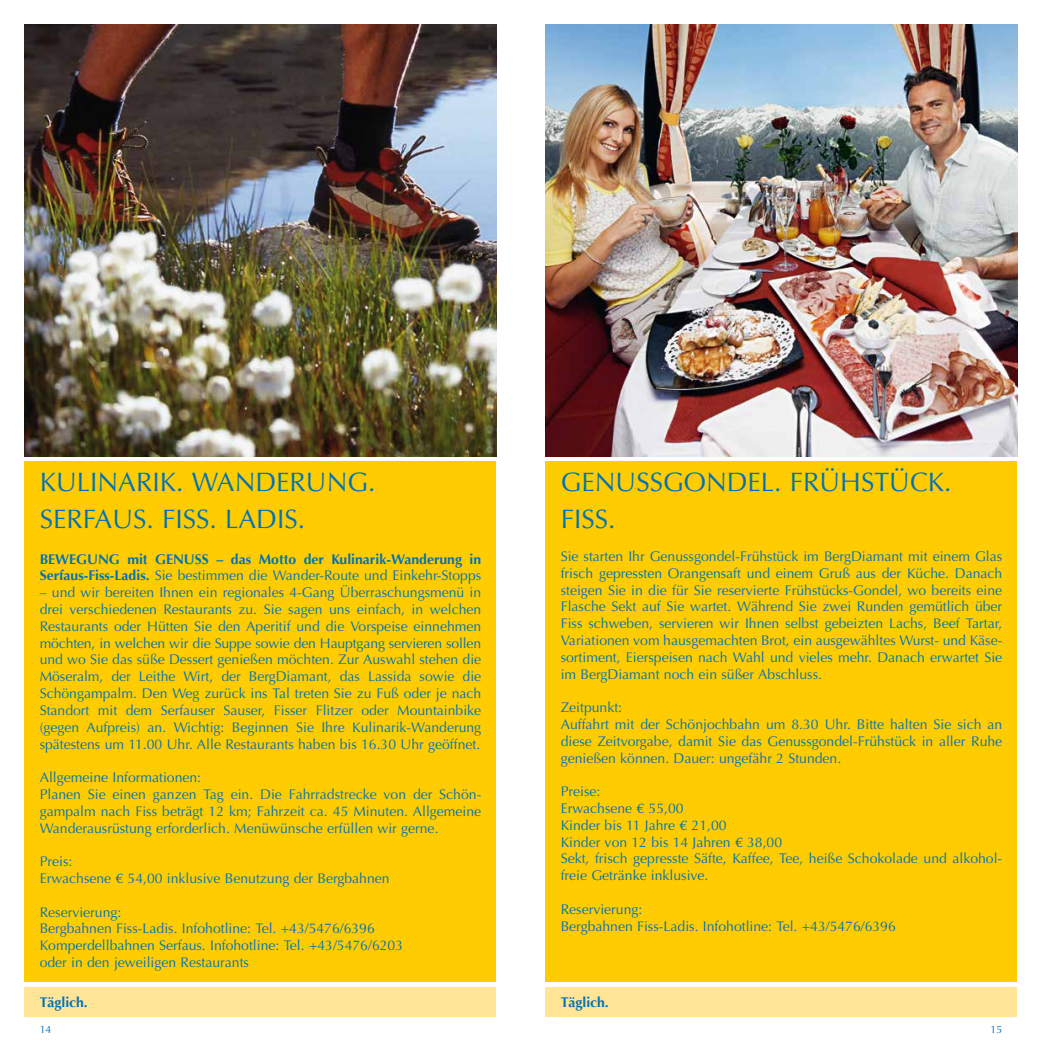
<style>
.page{position:relative;width:1042px;height:1042px;background:#fff}
.page>*{position:absolute;margin:0;border:0;box-sizing:border-box;transform-origin:0 0}
.t1{font:26.6px/36.8px "Optima";color:#0071b9}
.t2{font:14px/16.8px "Optima";color:#0071b9}
.t3{font:700 14px/16.8px "Optima";color:#0071b9}
.t4{font:10.5px "Optima";color:#0071b9}
.s1{font-weight:400}
</style>
<div class="page">
<div style="left:25px;top:987px;width:471px;height:30px;background:#ffe595"></div>
<img style="left:25px;top:25px;width:471px;height:431px">
<div style="left:25px;top:461px;width:471px;height:521px;background:#fecc00"></div>
<div style="left:546px;top:987px;width:471px;height:30px;background:#ffe595"></div>
<img style="left:546px;top:25px;width:471px;height:431px">
<div style="left:546px;top:461px;width:471px;height:521px;background:#fecc00"></div>
<h1 class="t1" style="left:40px;top:464px;width:337px">KULINARIK. WANDERUNG.<br>SERFAUS. FISS. LADIS.</h1>
<p class="t3" style="left:40px;top:551px;width:443px">BEWEGUNG mit GENUSS – das Motto der Kulinarik-Wanderung in<br>Serfaus-Fiss-Ladis. <span class="s1">Sie bestimmen die Wander-Route und Einkehr-Stopps</span></p>
<p class="t2" style="left:40px;top:584px;width:443px;text-align:justify">– und wir bereiten Ihnen ein regionales 4-Gang Überraschungsmenü in drei verschiedenen Restaurants zu. Sie sagen uns einfach, in welchen Restaurants oder Hütten Sie den Aperitif und die Vorspeise einnehmen möchten, in welchen wir die Suppe sowie den Hauptgang servieren sollen und wo Sie das süße Dessert genießen möchten. Zur Auswahl stehen die Möseralm, der Leithe Wirt, der BergDiamant, das Lassida sowie die Schöngampalm. Den Weg zurück ins Tal treten Sie zu Fuß oder je nach Standort mit dem Serfauser Sauser, Fisser Flitzer oder Mountainbike (gegen Aufpreis) an. Wichtig: Beginnen Sie Ihre Kulinarik-Wanderung spätestens um 11.00 Uhr. Alle Restaurants haben bis 16.30 Uhr geöffnet.</p>
<p class="t2" style="left:40px;top:769px;width:443px">Allgemeine Informationen:<br>Planen Sie einen ganzen Tag ein. Die Fahrradstrecke von der Schön&shy;gampalm nach Fiss beträgt 12 km; Fahrzeit ca. 45 Minuten. Allgemeine Wanderausrüstung erforderlich. Menüwünsche erfüllen wir gerne.</p>
<p class="t2" style="left:40px;top:853px;width:351px">Preis:<br>Erwachsene € 54,00 inklusive Benutzung der Bergbahnen</p>
<p class="t2" style="left:40px;top:903px;width:365px">Reservierung:<br>Bergbahnen Fiss-Ladis. Infohotline: Tel. +43/5476/6396<br>Komperdellbahnen Serfaus. Infohotline: Tel. +43/5476/6203 oder in den jeweiligen Restaurants</p>
<p class="t3" style="left:40px;top:994px;width:49px">Täglich.</p>
<h1 class="t1" style="left:561px;top:464px;width:392px">GENUSSGONDEL. FRÜHSTÜCK.<br>FISS.</h1>
<p class="t2" style="left:561px;top:548px;width:443px;text-align:justify">Sie starten Ihr Genussgondel-Frühstück im BergDiamant mit einem Glas frisch gepressten Orangensaft und einem Gruß aus der Küche. Danach steigen Sie in die für Sie reservierte Frühstücks-Gondel, wo bereits eine Flasche Sekt auf Sie wartet. Während Sie zwei Runden gemütlich über Fiss schweben, servieren wir Ihnen selbst gebeizten Lachs, Beef Tartar, Variationen vom hausgemachten Brot, ein ausgewähltes Wurst- und Käse&shy;sortiment, Eierspeisen nach Wahl und vieles mehr. Danach erwartet Sie im BergDiamant noch ein süßer Abschluss.</p>
<p class="t2" style="left:561px;top:699px;width:443px">Zeitpunkt:<br>Auffahrt mit der Schönjochbahn um 8.30 Uhr. Bitte halten Sie sich an diese Zeitvorgabe, damit Sie das Genussgondel-Frühstück in aller Ruhe genießen können. Dauer: ungefähr 2 Stunden.</p>
<p class="t2" style="left:561px;top:783px;width:443px">Preise:<br>Erwachsene € 55,00<br>Kinder bis 11 Jahre € 21,00<br>Kinder von 12 bis 14 Jahren € 38,00<br>Sekt, frisch gepresste Säfte, Kaffee, Tee, heiße Schokolade und alkohol&shy;freie Getränke inklusive.</p>
<p class="t2" style="left:561px;top:901px;width:337px">Reservierung:<br>Bergbahnen Fiss-Ladis. Infohotline: Tel. +43/5476/6396</p>
<p class="t3" style="left:561px;top:994px;width:49px">Täglich.</p>
<p class="t4" style="left:40px;top:1024px;width:13px">14</p>
<p class="t4" style="left:990px;top:1024px;width:13px">15</p>
</div>
